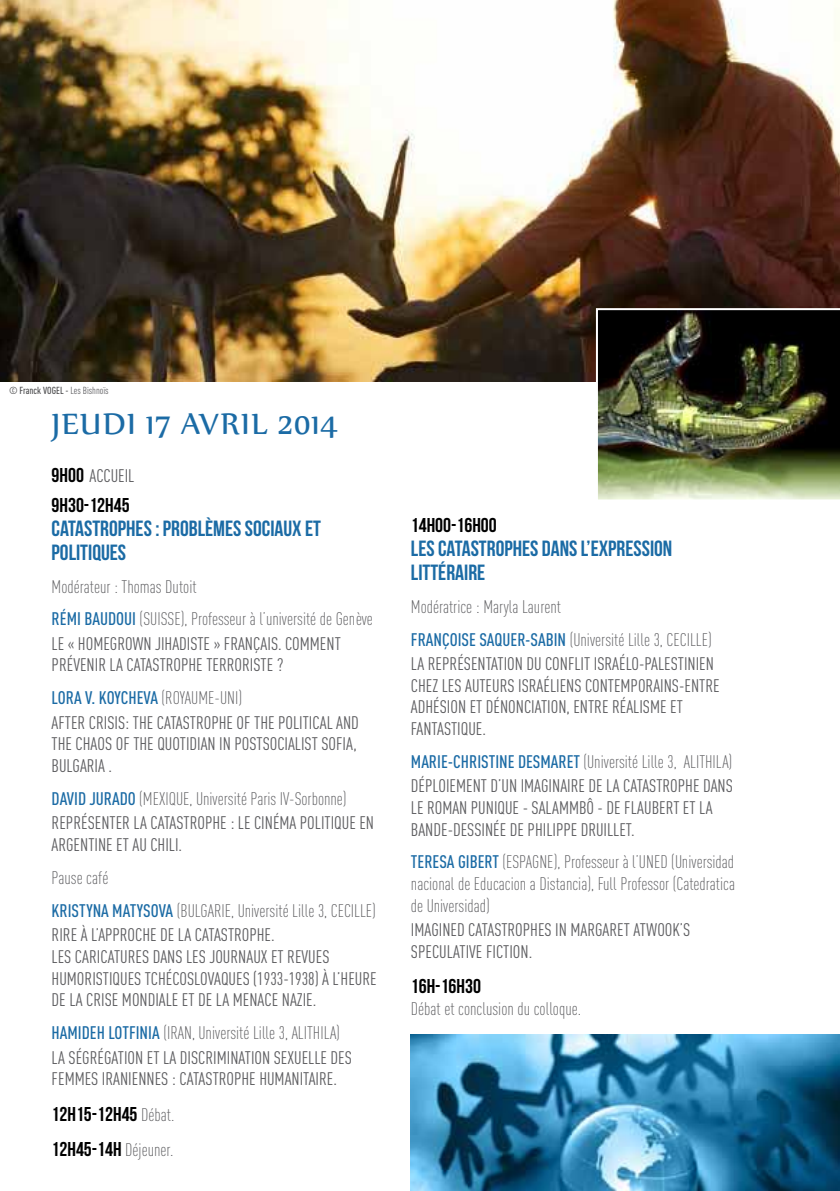
<style>
.page{position:relative;width:840px;height:1191px;background:#fff}
.page>*{position:absolute;margin:0;border:0;box-sizing:border-box;transform-origin:0 0}
.t1{font:36px "Nyala";letter-spacing:.04em;color:#1b6ba5}
.t2{font:22px/24px "Bebas Neue";color:#1b6ba5}
.t3{font:20px/35.4px "Bebas Neue";color:#000}
.t4{font:18px/21.6px "DIN Cond";color:#5d5d60}
.t5{font:300 18px/33px "DIN Cond";color:#5d5d60}
.t6{font:500 18px "DIN Cond";color:#1b6ba5}
.t7{font:500 10.2px "DIN Cond";color:#4d4d4f}
.s1{font-weight:400;color:#5d5d60}
.s2{font-family:"Bebas Neue";font-size:20px;color:#000}
.s3{font-weight:500;color:#1b6ba5}
.s4{font-weight:300}
.s5{font-family:"DIN Cond";font-weight:300;font-size:18px;color:#5d5d60}
</style>
<div class="page">
<img style="left:0;top:0;width:839px;height:381px">
<img style="left:595px;top:308px;width:244px;height:192px">
<img style="left:410px;top:1034px;width:429px;height:157px">
<p class="t7" style="left:9px;top:385px;width:101px">© FRANCK VOGEL - <span class="s1">LES BISHNOÏS</span></p>
<h1 class="t1" style="left:52px;top:402px;width:287px">JEUDI 17 AVRIL 2014</h1>
<p class="t4" style="left:52px;top:464px;width:84px"><span class="s2">9H00</span> ACCUEIL</p>
<p class="t3" style="left:52px;top:486px;width:79px">9H30-12H45</p>
<p class="t2" style="left:52px;top:515px;width:271px">CATASTROPHES : PROBLÈMES SOCIAUX ET<br>POLITIQUES</p>
<p class="t5" style="left:52px;top:569px;width:322px">Modérateur : Thomas Dutoit<br><span class="s3">RÉMI BAUDOUI</span> (SU ISSE), Professeur à l’université de Genève</p>
<p class="t4" style="left:52px;top:632px;width:243px">LE « HOM EGROWN JIHADISTE » FRANÇAIS. COMM</p>
<p class="t4" style="left:320px;top:632px;width:22px">ENT</p>
<p class="t4" style="left:52px;top:648px;width:233px;line-height:33px">PRÉVENIR LA CATASTROPHE TERRORISTE ?<br><span class="s3">LORA V. KOYCHEVA</span> <span class="s4">(ROYAUME-UNI)</span></p>
<p class="t4" style="left:52px;top:711px;width:308px">AFTER CRISIS: THE CATASTROPHE OF THE POLITICAL AND<br>THE CHAOS OF THE QUOTIDIAN IN POSTSOCIALIST SOFIA,<br>BULGARIA .</p>
<p class="t4" style="left:52px;top:786px;width:324px;line-height:24.4px"><span class="s3">DAVID JURADO</span> <span class="s4">(MEXIQUE, Université Paris IV-Sorbonne)<br></span>REPRÉSENTER LA CATASTROPHE : LE CINÉMA POLITIQUE EN</p>
<p class="t4" style="left:52px;top:833px;width:132px">ARGENTINE ET AU CHILI.</p>
<p class="t5" style="left:52px;top:861px;width:326px">Pause café<br><span class="s3">KRISTYNA MATYSOVA</span> (BULGARIE, Université Lille 3, CECILLE)</p>
<p class="t4" style="left:52px;top:924px;width:326px">RIRE À L’APPROCHE DE LA CATASTROPHE.<br>LES CARICATURES DANS LES JOURNAUX ET REVUES HUMORISTIQUES TCHÉCOSLOVAQUES (1933-1938) À L’HEURE DE LA CRISE MONDIALE ET DE LA MENACE NAZIE.</p>
<p class="t6" style="left:52px;top:1022px;width:78px">HAMIDEH LOTFINIA</p>
<p class="t5" style="left:163px;top:1016px;width:178px">(IRAN, Université Lille 3, ALITHILA)</p>
<p class="t4" style="left:52px;top:1046px;width:301px">LA SÉGRÉGATION ET LA DISCRIMINATION SEXUELLE DES<br>FEMMES IRANIENNES : CATASTROPHE HUMANITAIRE.</p>
<p class="t3" style="left:52px;top:1095px;width:124px">12H15-12H45 <span class="s5">Débat.<br></span>12H45-14H <span class="s5">Déjeuner.</span></p>
<p class="t3" style="left:410px;top:507px;width:87px">14H00-16H00</p>
<p class="t2" style="left:410px;top:536px;width:263px">LES CATASTROPHES DANS L’EXPRESSION<br>LITTÉRAIRE</p>
<p class="t5" style="left:410px;top:590px;width:151px">Modératrice : Maryla Laurent</p>
<p class="t6" style="left:410px;top:628px;width:135px">FRANÇOISE SAQUER-SABIN</p>
<p class="t5" style="left:569px;top:623px;width:143px">(Université Lille 3, CECILLE)</p>
<p class="t4" style="left:410px;top:653px;width:310px">LA REPRÉSENTATION DU CONFLIT ISRAÉLO-PALESTINIEN CHEZ LES AUTEURS ISRAÉLIENS CONTEMPORAINS-ENTRE ADHÉSION ET DÉNONCIATION, ENTRE RÉALISME ET FANTASTIQUE.</p>
<p class="t6" style="left:410px;top:751px;width:149px">MARIE-CHRISTINE DESMARET</p>
<p class="t5" style="left:583px;top:745px;width:150px">(Université Lille 3, ALITHILA)</p>
<p class="t4" style="left:410px;top:775px;width:323px">DÉPLOIEMENT D’UN IMAGINAIRE DE LA CATASTROPHE DANS<br>LE ROMAN PUNIQUE - SALAMM BÔ - DE FLAUBERT ET LA<br>BANDE-DESSINÉE DE PHILIPPE DRUILLET.</p>
<p class="t6" style="left:410px;top:851px;width:55px">TERESA GIBERT</p>
<p class="t5" style="left:410px;top:851px;width:325px;line-height:21.6px;text-align:justify;text-indent:91px">(ESPAGNE), Professeur à l’UNED (Universidad nacional de Educacion a Distancia), Full Professor (Catedratica de Universidad)</p>
<p class="t4" style="left:410px;top:918px;width:281px">IMAGINED CATASTROPHES IN MARGARET ATWOO K’S<br>SPECULATIVE FICTION.</p>
<p class="t3" style="left:410px;top:968px;width:71px">16H-16H30</p>
<p class="t5" style="left:410px;top:992px;width:172px">Débat et conclusion du colloque.</p>
</div>
